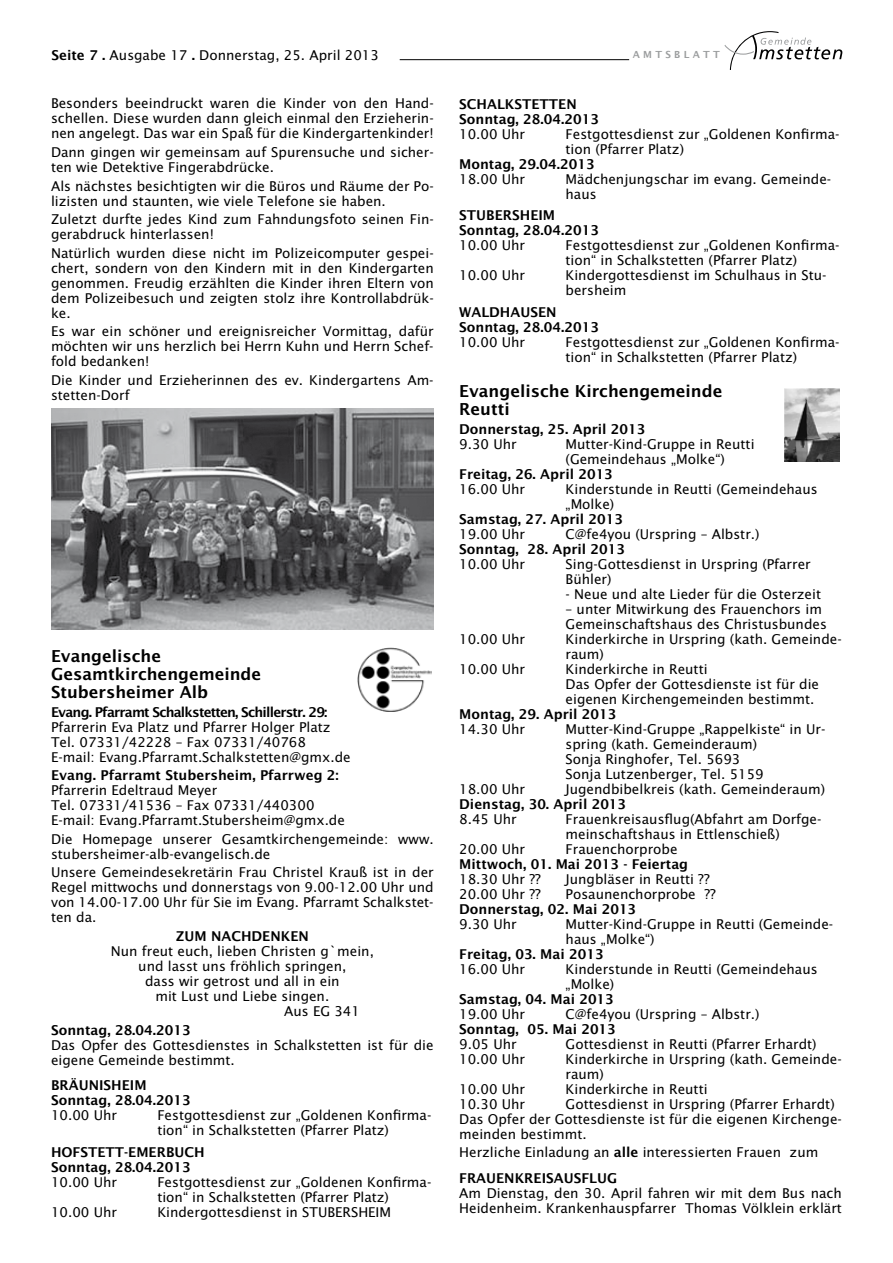
<style>
.page{position:relative;width:893px;height:1263px;background:#fff}
.page>*{position:absolute;margin:0;border:0;box-sizing:border-box;transform-origin:0 0}
.t1{font:16.5px/18px "Lucida Sans Demibold Roman";color:#000}
.t2{font:13.5px/15px "Lucida Sans";color:#000}
.t3{font:13.5px/15px "Lucida Sans Demibold Roman";color:#000}
.t4{font:13.5px "Lucida Sans Demibold Roman";letter-spacing:-.06em;color:#000}
.t5{font:9.75px "Lucida Sans Demibold Roman";letter-spacing:.34em;color:#9c9e9f}
.s1{font-family:"Lucida Sans Demibold Roman"}
</style>
<div class="page">
<svg style="left:724px;top:31px;width:118px;height:39px"></svg>
<hr style="left:400px;top:59px;width:229px;height:1px;background:#000">
<img style="left:51px;top:408px;width:383px;height:222px">
<img style="left:357px;top:648px;width:75px;height:64px">
<img style="left:785px;top:389px;width:55px;height:72px">
<p class="t2" style="left:51px;top:48px;width:329px"><span class="s1">Seite 7 .</span> Ausgabe 17 <span class="s1">.</span> Donnerstag, 25. April 2013</p>
<p class="t5" style="left:633px;top:48px;width:89px">AMTSBLATT</p>
<p class="t2" style="left:51px;top:96px;width:384px;text-align:justify">Besonders beeindruckt waren die Kinder von den Hand&shy;schellen. Diese wurden dann gleich einmal den Erzieherin&shy;nen angelegt. Das war ein Spaß für die Kindergartenkinder!</p>
<p class="t2" style="left:51px;top:145px;width:384px">Dann gingen wir gemeinsam auf Spurensuche und sicher&shy;ten wie Detektive Fingerabdrücke.</p>
<p class="t2" style="left:51px;top:178px;width:384px">Als nächstes besichtigten wir die Büros und Räume der Po&shy;lizisten und staunten, wie viele Telefone sie haben.</p>
<p class="t2" style="left:51px;top:212px;width:384px">Zuletzt durfte jedes Kind zum Fahndungsfoto seinen Fin&shy;gerabdruck hinterlassen!</p>
<p class="t2" style="left:51px;top:246px;width:384px;text-align:justify">Natürlich wurden diese nicht im Polizeicomputer gespei&shy;chert, sondern von den Kindern mit in den Kindergarten genommen. Freudig erzählten die Kinder ihren Eltern von dem Polizeibesuch und zeigten stolz ihre Kontrollabdrüc&shy;ke.</p>
<p class="t2" style="left:51px;top:324px;width:384px;text-align:justify">Es war ein schöner und ereignisreicher Vormittag, dafür möchten wir uns herzlich bei Herrn Kuhn und Herrn Schef&shy;fold bedanken!</p>
<p class="t2" style="left:51px;top:373px;width:384px">Die Kinder und Erzieherinnen des ev. Kindergartens Am&shy;stetten-Dorf</p>
<p class="t3" style="left:459px;top:96px;width:141px">SCHALKSTETTEN<br>Sonntag, 28.04.2013</p>
<p class="t2" style="left:459px;top:126px;width:67px">10.00 Uhr</p>
<p class="t2" style="left:566px;top:126px;width:276px">Festgottesdienst zur „Goldenen Konfirma&shy;tion (Pfarrer Platz)</p>
<p class="t3" style="left:459px;top:156px;width:137px">Montag, 29.04.2013</p>
<p class="t2" style="left:459px;top:171px;width:67px">18.00 Uhr</p>
<p class="t2" style="left:566px;top:171px;width:267px">Mädchenjungschar im evang. Gemeinde&shy;haus</p>
<p class="t3" style="left:459px;top:208px;width:141px">STUBERSHEIM<br>Sonntag, 28.04.2013</p>
<p class="t2" style="left:459px;top:238px;width:67px">10.00 Uhr</p>
<p class="t2" style="left:566px;top:238px;width:276px">Festgottesdienst zur „Goldenen Konfirma&shy;tion“ in Schalkstetten (Pfarrer Platz)</p>
<p class="t2" style="left:459px;top:268px;width:67px">10.00 Uhr</p>
<p class="t2" style="left:566px;top:268px;width:262px">Kindergottesdienst im Schulhaus in Stu&shy;bersheim</p>
<p class="t3" style="left:459px;top:305px;width:141px">WALDHAUSEN<br>Sonntag, 28.04.2013</p>
<p class="t2" style="left:459px;top:335px;width:67px">10.00 Uhr</p>
<p class="t2" style="left:566px;top:335px;width:276px">Festgottesdienst zur „Goldenen Konfirma&shy;tion“ in Schalkstetten (Pfarrer Platz)</p>
<p class="t1" style="left:459px;top:382px;width:265px">Evangelische Kirchengemeinde<br>Reutti</p>
<p class="t3" style="left:459px;top:421px;width:188px">Donnerstag, 25. April 2013</p>
<p class="t2" style="left:459px;top:436px;width:59px">9.30 Uhr</p>
<p class="t2" style="left:566px;top:436px;width:190px">Mutter-Kind-Gruppe in Reutti (Gemeindehaus „Molke“)</p>
<p class="t3" style="left:459px;top:466px;width:155px">Freitag, 26. April 2013</p>
<p class="t2" style="left:459px;top:481px;width:67px">16.00 Uhr</p>
<p class="t2" style="left:566px;top:481px;width:254px">Kinderstunde in Reutti (Gemeindehaus „Molke)</p>
<p class="t3" style="left:459px;top:511px;width:165px">Samstag, 27. April 2013</p>
<p class="t2" style="left:459px;top:526px;width:67px">19.00 Uhr</p>
<p class="t2" style="left:566px;top:526px;width:195px">C@fe4you (Urspring – Albstr.)</p>
<p class="t3" style="left:459px;top:541px;width:167px">Sonntag, 28. April 2013</p>
<p class="t2" style="left:459px;top:556px;width:67px">10.00 Uhr</p>
<p class="t2" style="left:566px;top:556px;width:247px">Sing-Gottesdienst in Urspring (Pfarrer<br>Bühler)</p>
<p class="t2" style="left:566px;top:586px;width:257px">- Neue und alte Lieder für die Osterzeit</p>
<p class="t2" style="left:566px;top:601px;width:263px">– unter Mitwirkung des Frauenchors im<br>Gemeinschaftshaus des Christusbundes</p>
<p class="t2" style="left:459px;top:631px;width:67px">10.00 Uhr</p>
<p class="t2" style="left:566px;top:631px;width:278px">Kinderkirche in Urspring (kath. Gemeinde&shy;raum)</p>
<p class="t2" style="left:459px;top:661px;width:67px">10.00 Uhr</p>
<p class="t2" style="left:566px;top:661px;width:255px">Kinderkirche in Reutti<br>Das Opfer der Gottesdienste ist für die eigenen Kirchengemeinden bestimmt.</p>
<p class="t3" style="left:459px;top:706px;width:159px">Montag, 29. April 2013</p>
<p class="t2" style="left:459px;top:721px;width:67px">14.30 Uhr</p>
<p class="t2" style="left:566px;top:721px;width:261px">Mutter-Kind-Gruppe „Rappelkiste“ in Ur&shy;spring (kath. Gemeinderaum)<br>Sonja Ringhofer, Tel. 5693<br>Sonja Lutzenberger, Tel. 5159</p>
<p class="t2" style="left:459px;top:781px;width:67px">18.00 Uhr</p>
<p class="t2" style="left:566px;top:781px;width:261px">Jugendbibelkreis (kath. Gemeinderaum)</p>
<p class="t3" style="left:459px;top:796px;width:168px">Dienstag, 30. April 2013</p>
<p class="t2" style="left:459px;top:811px;width:59px">8.45 Uhr</p>
<p class="t2" style="left:566px;top:811px;width:257px">Frauenkreisausflug(Abfahrt am Dorfge&shy;meinschaftshaus in Ettlenschieß)</p>
<p class="t2" style="left:459px;top:841px;width:67px">20.00 Uhr</p>
<p class="t2" style="left:566px;top:841px;width:113px">Frauenchorprobe</p>
<p class="t3" style="left:459px;top:856px;width:230px">Mittwoch, 01. Mai 2013 - Feiertag</p>
<p class="t2" style="left:459px;top:871px;width:83px">18.30 Uhr ??</p>
<p class="t2" style="left:566px;top:871px;width:146px">Jungbläser in Reutti ??</p>
<p class="t2" style="left:459px;top:886px;width:83px">20.00 Uhr ??</p>
<p class="t2" style="left:566px;top:886px;width:152px">Posaunenchorprobe ??</p>
<p class="t3" style="left:459px;top:901px;width:178px">Donnerstag, 02. Mai 2013</p>
<p class="t2" style="left:459px;top:916px;width:59px">9.30 Uhr</p>
<p class="t2" style="left:566px;top:916px;width:269px">Mutter-Kind-Gruppe in Reutti (Gemeinde&shy;haus „Molke“)</p>
<p class="t3" style="left:459px;top:946px;width:146px">Freitag, 03. Mai 2013</p>
<p class="t2" style="left:459px;top:961px;width:67px">16.00 Uhr</p>
<p class="t2" style="left:566px;top:961px;width:254px">Kinderstunde in Reutti (Gemeindehaus „Molke)</p>
<p class="t3" style="left:459px;top:991px;width:156px">Samstag, 04. Mai 2013</p>
<p class="t2" style="left:459px;top:1006px;width:67px">19.00 Uhr</p>
<p class="t2" style="left:566px;top:1006px;width:195px">C@fe4you (Urspring – Albstr.)</p>
<p class="t3" style="left:459px;top:1021px;width:158px">Sonntag, 05. Mai 2013</p>
<p class="t2" style="left:459px;top:1036px;width:59px">9.05 Uhr</p>
<p class="t2" style="left:566px;top:1036px;width:253px">Gottesdienst in Reutti (Pfarrer Erhardt)</p>
<p class="t2" style="left:459px;top:1051px;width:67px">10.00 Uhr</p>
<p class="t2" style="left:566px;top:1051px;width:278px">Kinderkirche in Urspring (kath. Gemeinde&shy;raum)</p>
<p class="t2" style="left:459px;top:1081px;width:67px">10.00 Uhr</p>
<p class="t2" style="left:566px;top:1081px;width:144px">Kinderkirche in Reutti</p>
<p class="t2" style="left:459px;top:1096px;width:67px">10.30 Uhr</p>
<p class="t1" style="left:51px;top:647px;width:212px">Evangelische<br>Gesamtkirchengemeinde<br>Stubersheimer Alb</p>
<p class="t4" style="left:51px;top:704px;width:278px">Evang. Pfarramt Schalkstetten, Schillerstr. 29:</p>
<p class="t2" style="left:51px;top:719px;width:301px">Pfarrerin Eva Platz und Pfarrer Holger Platz<br>Tel. 07331/42228 – Fax 07331/40768<br>E-mail: Evang.Pfarramt.Schalkstetten@gmx.de</p>
<p class="t3" style="left:51px;top:768px;width:289px">Evang. Pfarramt Stubersheim, Pfarrweg 2:</p>
<p class="t2" style="left:51px;top:783px;width:295px">Pfarrerin Edeltraud Meyer<br>Tel. 07331/41536 – Fax 07331/440300<br>E-mail: Evang.Pfarramt.Stubersheim@gmx.de</p>
<p class="t2" style="left:51px;top:831px;width:384px">Die Homepage unserer Gesamtkirchengemeinde: www. stubersheimer-alb-evangelisch.de</p>
<p class="t2" style="left:51px;top:865px;width:384px;text-align:justify">Unsere Gemeindesekretärin Frau Christel Krauß ist in der Regel mittwochs und donnerstags von 9.00-12.00 Uhr und von 14.00-17.00 Uhr für Sie im Evang. Pfarramt Schalkstet&shy;ten da.</p>
<p class="t3" style="left:176px;top:928px;width:134px">ZUM NACHDENKEN</p>
<p class="t2" style="left:111px;top:944px;width:265px">Nun freut euch, lieben Christen g`mein,</p>
<p class="t2" style="left:138px;top:959px;width:210px">und lasst uns fröhlich springen,</p>
<p class="t2" style="left:145px;top:974px;width:196px">dass wir getrost und all in ein</p>
<p class="t2" style="left:155px;top:989px;width:175px">mit Lust und Liebe singen.</p>
<p class="t2" style="left:284px;top:1004px;width:77px">Aus EG 341</p>
<p class="t3" style="left:51px;top:1022px;width:141px">Sonntag, 28.04.2013</p>
<p class="t2" style="left:51px;top:1037px;width:384px">Das Opfer des Gottesdienstes in Schalkstetten ist für die eigene Gemeinde bestimmt.</p>
<p class="t3" style="left:51px;top:1077px;width:141px">BRÄUNISHEIM<br>Sonntag, 28.04.2013</p>
<p class="t2" style="left:51px;top:1107px;width:67px">10.00 Uhr</p>
<p class="t2" style="left:157px;top:1107px;width:276px">Festgottesdienst zur „Goldenen Konfirma&shy;tion“ in Schalkstetten (Pfarrer Platz)</p>
<p class="t3" style="left:51px;top:1144px;width:155px">HOFSTETT-EMERBUCH<br>Sonntag, 28.04.2013</p>
<p class="t2" style="left:51px;top:1174px;width:67px">10.00 Uhr</p>
<p class="t2" style="left:157px;top:1174px;width:276px">Festgottesdienst zur „Goldenen Konfirma&shy;tion“ in Schalkstetten (Pfarrer Platz)</p>
<p class="t2" style="left:51px;top:1204px;width:67px">10.00 Uhr</p>
<p class="t2" style="left:157px;top:1204px;width:235px">Kindergottesdienst in STUBERSHEIM</p>
<p class="t2" style="left:459px;top:1096px;width:384px;text-indent:106px">Gottesdienst in Urspring (Pfarrer Erhardt)<br>Das Opfer der Gottesdienste ist für die eigenen Kirchenge&shy;meinden bestimmt.</p>
<p class="t2" style="left:459px;top:1145px;width:361px">Herzliche Einladung an <span class="s1">alle</span> interessierten Frauen zum</p>
<p class="t3" style="left:459px;top:1170px;width:159px">FRAUENKREISAUSFLUG</p>
<p class="t2" style="left:459px;top:1185px;width:384px">Am Dienstag, den 30. April fahren wir mit dem Bus nach<br>Heidenheim. Krankenhauspfarrer Thomas Völklein erklärt</p>
</div>
